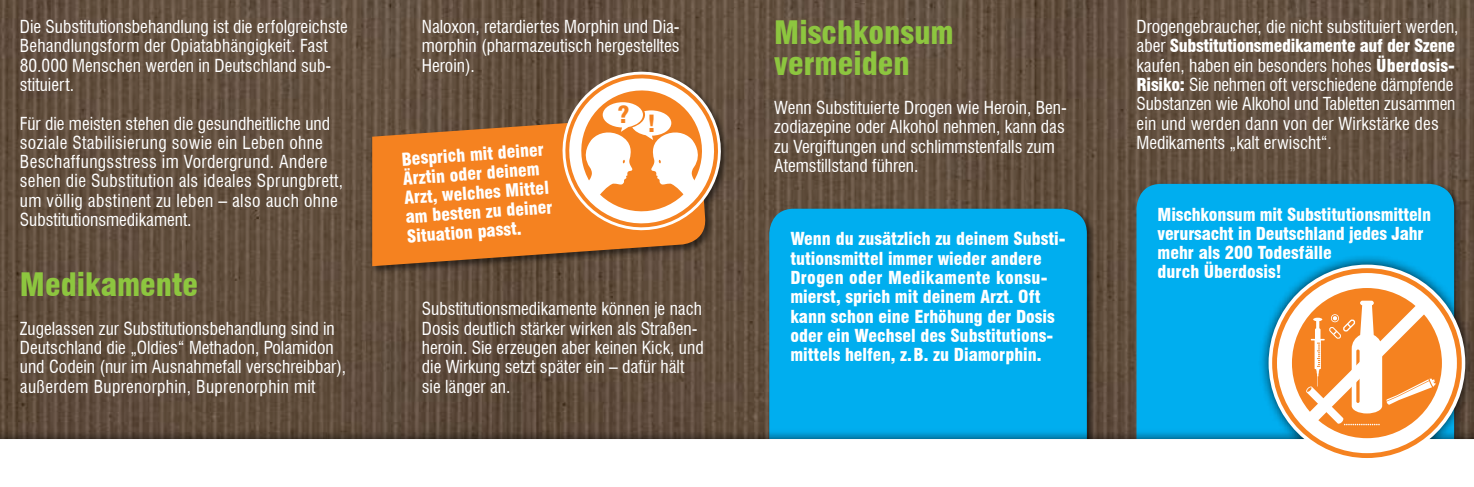
<style>
.page{position:relative;width:1474px;height:487px;background:#fff}
.page>*{position:absolute;margin:0;border:0;box-sizing:border-box;transform-origin:0 0}
.t1{font:900 condensed 31.5px/31.5px "Swiss 721 BT";color:#8dc63f}
.t2{font:900 condensed 23.1px "Swiss 721 BT";color:#f58220}
.t3{font:condensed 17.5px/19.2px "Swiss 721 BT";color:#fff}
.t4{font:900 condensed 17.5px/19.2px "Swiss 721 BT";color:#fff}
.t5{font:condensed 17.5px/19.2px "Swiss 721 BT";letter-spacing:.02em;color:#fff}
.s1{font-weight:900}
</style>
<div class="page">
<img style="left:0;top:0;width:1473px;height:254px">
<div style="left:1136px;top:184px;width:317px;height:70px;background:#00aeef"></div>
<div style="left:769px;top:208px;width:317px;height:46px;background:#00aeef"></div>
<div style="left:370px;top:70px;width:360px;height:204px;background:#000;opacity:.5"></div>
<svg style="left:372px;top:114px;width:335px;height:140px;background:#df7a23"></svg>
<svg style="left:554px;top:63px;width:175px;height:175px;background:#946034"></svg>
<svg style="left:557px;top:67px;width:169px;height:168px"></svg>
<div style="left:0;top:254px;width:1473px;height:232px;background:#000;opacity:.75"></div>
<div style="left:0;top:438px;width:1473px;height:48px;background:#fff"></div>
<svg style="left:1268px;top:264px;width:197px;height:197px"></svg>
<div style="left:1272px;top:268px;width:189px;height:189px;background:#f58220;border-radius:50%"></div>
<svg style="left:1276px;top:273px;width:180px;height:179px;fill:#fefdfc"></svg>
<svg style="left:1305px;top:300px;width:130px;height:125px"></svg>
<p class="t3" style="left:20px;top:17px;width:329px">Die Substitutionsbehandlung ist die erfolgreichste Behandlungsform der Opiatabhängigkeit. Fast 80.000 Menschen werden in Deutschland sub&shy;stituiert.</p>
<p class="t5" style="left:20px;top:113px;width:325px">Für die meisten stehen die gesundheitliche und soziale Stabilisierung sowie ein Leben ohne Beschaffungsstress im Vordergrund. Andere sehen die Substitution als ideales Sprungbrett, um völlig abstinent zu leben – also auch ohne Substitutionsmedikament.</p>
<h1 class="t1" style="left:20px;top:268px;width:180px">Medikamente</h1>
<p class="t3" style="left:20px;top:318px;width:328px">Zugelassen zur Substitutionsbehandlung sind in Deutschland die „Oldies“ Methadon, Polamidon und Codein (nur im Ausnahmefall verschreibbar), außerdem Buprenorphin, Buprenorphin mit</p>
<p class="t3" style="left:422px;top:17px;width:259px;text-align:justify">Naloxon, retardiertes Morphin und Dia&shy;morphin (pharmazeutisch hergestelltes Heroin).</p>
<p class="t4" style="left:401px;top:149px;width:149px;rotate:-4deg">Besprich mit deiner<br>Ärztin oder deinem<br>Arzt, welches Mittel am besten zu deiner<br>Situation passt.</p>
<h2 class="t2" style="left:617px;top:105px;width:39px">? !</h2>
<p class="t3" style="left:422px;top:299px;width:283px">Substitutionsmedikamente können je nach Dosis deutlich stärker wirken als Straßen&shy;heroin. Sie erzeugen aber keinen Kick, und die Wirkung setzt später ein – dafür hält sie länger an.</p>
<h1 class="t1" style="left:774px;top:17px;width:181px">Mischkonsum vermeiden</h1>
<p class="t3" style="left:774px;top:98px;width:294px">Wenn Substituierte Drogen wie Heroin, Ben&shy;zodiazepine oder Alkohol nehmen, kann das zu Vergiftungen und schlimmstenfalls zum Atemstillstand führen.</p>
<p class="t4" style="left:790px;top:229px;width:277px">Wenn du zusätzlich zu deinem Substi&shy;tutionsmittel immer wieder andere Drogen oder Medikamente konsu&shy;mierst, sprich mit deinem Arzt. Oft kann schon eine Erhöhung der Dosis oder ein Wechsel des Substitutions&shy;mittels helfen, z.B. zu Diamorphin.</p>
<p class="t3" style="left:1136px;top:17px;width:324px">Drogengebraucher, die nicht substituiert werden, aber <span class="s1">Substitutionsmedikamente auf der Szene </span>kaufen, haben ein besonders hohes <span class="s1">Überdosis-Risiko:</span> Sie nehmen oft verschiedene dämpfende Substanzen wie Alkohol und Tabletten zusammen ein und werden dann von der Wirkstärke des Medikaments „kalt erwischt“.</p>
<p class="t4" style="left:1157px;top:204px;width:275px">Mischkonsum mit Substitutionsmitteln verursacht in Deutschland jedes Jahr mehr als 200 Todesfälle<br>durch Überdosis!</p>
</div>
